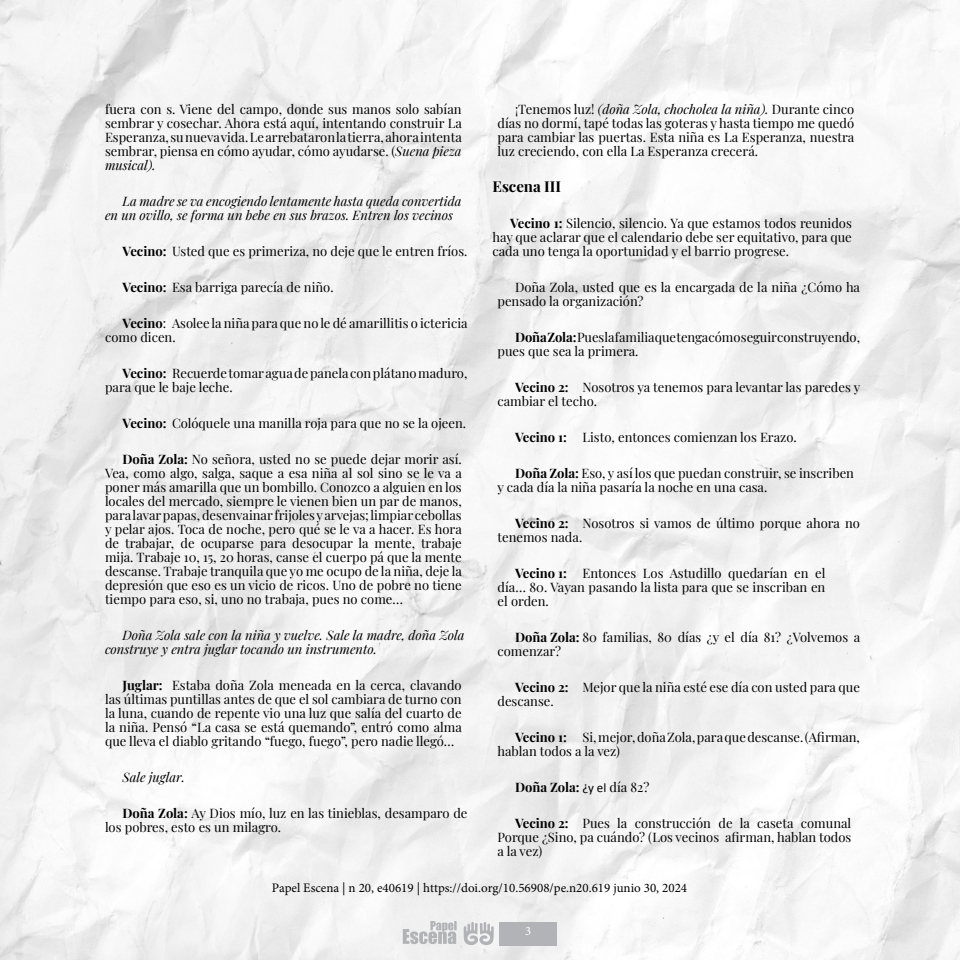
<style>
.page{position:relative;width:960px;height:960px;background:#fff}
.page>*{position:absolute;margin:0;border:0;box-sizing:border-box;transform-origin:0 0}
.Paragraph_Style_1{font:700 15px "Playfair Display";color:#000}
.Body_Text{font:13px/14px "Playfair Display";color:#000}
.t1{font:italic 13px/14px "Playfair Display";color:#000}
.t2{font:13px "Minion Pro";color:#000}
.t3{font:700 13px "Playfair Display";color:#000}
.t4{font:12.65px "Minion Pro";color:#fff}
.s1{font-style:italic}
.s2{font-weight:700}
.s3{font-family:"Calibri";font-weight:400}
.s4{font-weight:400}
</style>
<div class="page">
<img style="left:0;top:0;width:960px;height:960px">
<div style="left:499px;top:922px;width:58px;height:23px;background:#b2b3b7"></div>
<svg style="left:464px;top:922px;width:30px;height:24px"></svg>
<svg style="left:403px;top:921px;width:54px;height:23px"></svg>
<p class="Body_Text" style="left:105px;top:101px;width:358px;text-align:justify">fuera con s. Viene del campo, donde sus manos solo sabían sembrar y cosechar. Ahora está aquí, intentando construir La Esperanza, su nueva vida. Le arrebataron la tierra, ahora intenta sembrar, piensa en cómo ayudar, cómo ayudarse. (<span class="s1">Suena pieza musical).</span></p>
<p class="t1" style="left:105px;top:193px;width:358px;text-indent:17px">La madre se va encogiendo lentamente hasta queda convertida en un ovillo, se forma un bebe en sus brazos. Entren los vecinos</p>
<p class="Body_Text" style="left:123px;top:243px;width:346px"><span class="s2">Vecino:</span> Usted que es primeriza, no deje que le entren fríos.</p>
<p class="Body_Text" style="left:123px;top:279px;width:213px"><span class="s2">Vecino:</span> Esa barriga parecía de niño.</p>
<p class="Body_Text" style="left:105px;top:315px;width:364px;text-indent:17px"><span class="s2">Vecino</span>: Asolee la niña para que no le dé amarillitis o ictericia como dicen.</p>
<p class="Body_Text" style="left:105px;top:365px;width:364px;text-indent:18px"><span class="s2">Vecino:</span> Recuerde tomar agua de panela con plátano maduro, para que le baje leche.</p>
<p class="Body_Text" style="left:123px;top:415px;width:345px"><span class="s2">Vecino:</span> Colóquele una manilla roja para que no se la ojeen.</p>
<p class="Body_Text" style="left:105px;top:451px;width:358px;text-align:justify;text-indent:18px"><span class="s2">Doña Zola:</span> No señora, usted no se puede dejar morir así.<br>Vea, como algo, salga, saque a esa niña al sol sino se le va a poner más amarilla que un bombillo. Conozco a alguien en los locales del mercado, siempre le vienen bien un par de manos, para lavar papas, desenvainar frijoles y arvejas; limpiar cebollas y pelar ajos. Toca de noche, pero qué se le va a hacer. Es hora de trabajar, de ocuparse para desocupar la mente, trabaje mija. Trabaje 10, 15, 20 horas, canse el cuerpo pá que la mente descanse. Trabaje tranquila que yo me ocupo de la niña, deje la depresión que eso es un vicio de ricos. Uno de pobre no tiene tiempo para eso, si, uno no trabaja, pues no come…</p>
<p class="t1" style="left:105px;top:627px;width:361px;text-indent:17px">Doña Zola sale con la niña y vuelve. Sale la madre, doña Zola construye y entra juglar tocando un instrumento.</p>
<p class="Body_Text" style="left:105px;top:677px;width:358px;text-align:justify;text-indent:18px"><span class="s2">Juglar:</span> Estaba doña Zola meneada en la cerca, clavando las últimas puntillas antes de que el sol cambiara de turno con la luna, cuando de repente vio una luz que salía del cuarto de la niña. Pensó “La casa se está quemando”, entró como alma que lleva el diablo gritando “fuego, fuego”, pero nadie llegó…</p>
<p class="t1" style="left:123px;top:769px;width:64px">Sale juglar.</p>
<p class="Body_Text" style="left:105px;top:805px;width:364px;text-indent:17px"><span class="s2">Doña Zola:</span> Ay Dios mío, luz en las tinieblas, desamparo de los pobres, esto es un milagro.</p>
<p class="Body_Text" style="left:498px;top:101px;width:358px;text-align:justify;text-indent:17px">¡Tenemos luz! <span class="s1">(doña Zola, chocholea la niña).</span> Durante cinco días no dormí, tapé todas las goteras y hasta tiempo me quedó para cambiar las puertas. Esta niña es La Esperanza, nuestra luz creciendo, con ella La Esperanza crecerá.</p>
<p class="Paragraph_Style_1" style="left:493px;top:175px;width:70px">Escena III</p>
<p class="Body_Text" style="left:493px;top:215px;width:361px;text-align:justify;text-indent:17px"><span class="s2">Vecino 1:</span> Silencio, silencio. Ya que estamos todos reunidos hay que aclarar que el calendario debe ser equitativo, para que cada uno tenga la oportunidad y el barrio progrese.</p>
<p class="Body_Text" style="left:498px;top:279px;width:364px;text-indent:17px">Doña Zola, usted que es la encargada de la niña ¿Cómo ha pensado la organización?</p>
<p class="Body_Text" style="left:498px;top:329px;width:364px;text-indent:18px"><span class="s2">Doña Zola:</span> Pues la familia que tenga cómo seguir construyendo, pues que sea la primera.</p>
<p class="Body_Text" style="left:498px;top:379px;width:364px;text-indent:18px"><span class="s2">Vecino 2:</span> Nosotros ya tenemos para levantar las paredes y cambiar el techo.</p>
<p class="Body_Text" style="left:515px;top:429px;width:283px"><span class="s2">Vecino 1:</span> Listo, entonces comienzan los Erazo.</p>
<p class="Body_Text" style="left:498px;top:465px;width:358px;text-indent:17px"><span class="s2">Doña Zola:</span> Eso, y así los que puedan construir, se inscriben y cada día la niña pasaría la noche en una casa.</p>
<p class="Body_Text" style="left:498px;top:515px;width:364px;text-indent:18px"><span class="s2">Vecino 2:</span> Nosotros si vamos de último porque ahora no tenemos nada.</p>
<p class="Body_Text" style="left:498px;top:565px;width:329px;text-align:justify;text-indent:18px"><span class="s2">Vecino 1:</span> Entonces Los Astudillo quedarían en el día… 80. Vayan pasando la lista para que se inscriban en el orden.</p>
<p class="Body_Text" style="left:498px;top:629px;width:364px;text-indent:18px"><span class="s2">Doña Zola:</span> 80 familias, 80 días ¿y el día 81? ¿Volvemos a comenzar?</p>
<p class="Body_Text" style="left:498px;top:679px;width:364px;text-indent:18px"><span class="s2">Vecino 2:</span> Mejor que la niña esté ese día con usted para que descanse.</p>
<p class="Body_Text" style="left:498px;top:729px;width:364px;text-indent:18px"><span class="s2">Vecino 1:</span> Si, mejor, doña Zola, para que descanse. (Afirman, hablan todos a la vez)</p>
<p class="t3" style="left:515px;top:777px;width:136px">Doña Zola: <span class="s3">¿y el</span> <span class="s4">día 82?</span></p>
<p class="Body_Text" style="left:498px;top:815px;width:355px;text-align:justify;text-indent:18px"><span class="s2">Vecino 2:</span> Pues la construcción de la caseta comunal Porque ¿Sino, pa cuándo? (Los vecinos afirman, hablan todos a la vez)</p>
<p class="t2" style="left:272px;top:879px;width:417px">Papel Escena | n 20, e40619 | https://doi.org/10.56908/pe.n20.619 junio 30, 2024</p>
<p class="t4" style="left:525px;top:922px;width:8px">3</p>
</div>
